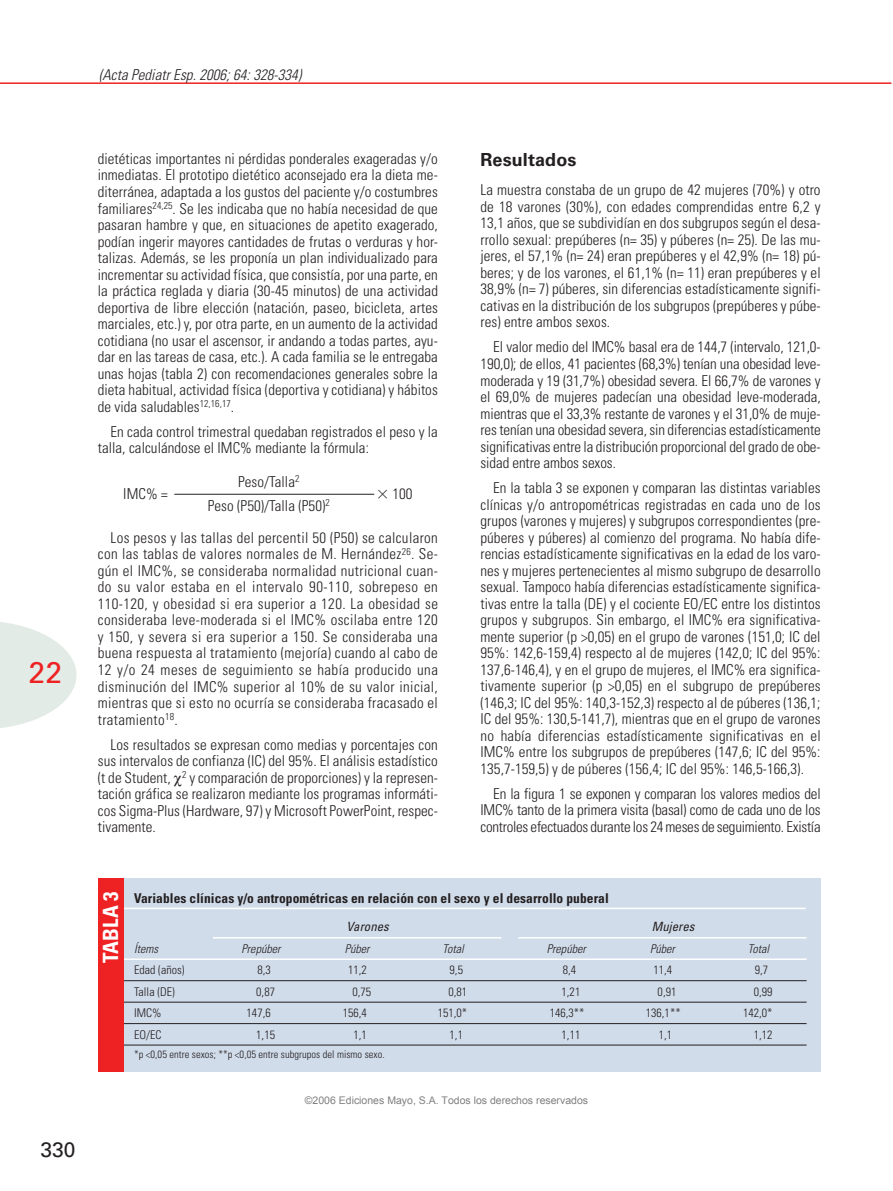
<style>
.page{position:relative;width:893px;height:1191px;background:#fff}
.page>*{position:absolute;margin:0;border:0;box-sizing:border-box;transform-origin:0 0}
.t1{font:30px "Univers LT Std";color:#ee2123}
.t2{font:700 condensed 21px "Univers LT Std";letter-spacing:.005em;color:#fff}
.t3{font:21px "Univers LT Std";color:#231f20}
.t4{font:700 18px "Univers LT Std";letter-spacing:.005em;color:#231f20}
.t5{font:300 condensed 15px/16.5px "Univers LT Std";letter-spacing:.005em;color:#231f20;text-align:justify}
.t6{font:300 condensed 15px/32.1px "Univers LT Std";letter-spacing:.025em;color:#231f20}
.t7{font:italic 300 condensed 15px "Univers LT Std";letter-spacing:.005em;color:#231f20}
.t8{font:700 condensed 13.5px "Univers LT Std";letter-spacing:.005em;color:#231f20}
.t9{font:italic condensed 12.75px "Univers LT Std";letter-spacing:.005em;color:#231f20}
.t10{font:300 condensed 12px "Univers LT Std";letter-spacing:.005em;color:#231f20}
.t11{font:italic 300 condensed 12px "Univers LT Std";letter-spacing:.005em;color:#231f20}
.t12{font:300 condensed 10.5px "Univers LT Std";letter-spacing:.005em;color:#231f20}
.t13{font:10.5px "Arial";color:#808080}
.s1{font-family:"Mathematical Pi One";font-weight:400;font-stretch:normal}
</style>
<div class="page">
<hr style="left:0;top:82px;width:891px;height:2px;background:#ee2123">
<svg style="left:0;top:622px;width:77px;height:106px"></svg>
<hr style="left:174px;top:494px;width:200px;height:1px;background:#231f20">
<div style="left:98px;top:878px;width:723px;height:193px;background:#d1dcea"></div>
<hr style="left:113px;top:907px;width:693px;height:2px;background:#fff">
<hr style="left:213px;top:937px;width:288px;height:1px;background:#fff">
<hr style="left:518px;top:937px;width:289px;height:1px;background:#fff">
<hr style="left:113px;top:958px;width:694px;height:2px;background:#fff">
<hr style="left:113px;top:980px;width:694px;height:1px;background:#231f20">
<hr style="left:113px;top:1002px;width:694px;height:1px;background:#231f20">
<hr style="left:113px;top:1023px;width:694px;height:1px;background:#231f20">
<hr style="left:113px;top:1044px;width:694px;height:1px;background:#231f20">
<div style="left:98px;top:878px;width:25px;height:193px;background:#ee2123"></div>
<p class="t7" style="left:99px;top:67px;width:204px">(Acta Pediatr Esp. 2006; 64: 328-334)</p>
<h1 class="t1" style="left:29px;top:658px;width:35px">22</h1>
<h2 class="t3" style="left:40px;top:1139px;width:37px">330</h2>
<p class="t5" style="left:98px;top:151px;width:342px">dietéticas importantes ni pérdidas ponderales exageradas y/o inmediatas. El prototipo dietético aconsejado era la dieta me&shy;diterránea, adaptada a los gustos del paciente y/o costumbres familiares<sup>24,25</sup>. Se les indicaba que no había necesidad de que pasaran hambre y que, en situaciones de apetito exagerado, podían ingerir mayores cantidades de frutas o verduras y hor&shy;talizas. Además, se les proponía un plan individualizado para incrementar su actividad física, que consistía, por una parte, en la práctica reglada y diaria (30-45 minutos) de una actividad deportiva de libre elección (natación, paseo, bicicleta, artes marciales, etc.) y, por otra parte, en un aumento de la actividad cotidiana (no usar el ascensor, ir andando a todas partes, ayu&shy;dar en las tareas de casa, etc.). A cada familia se le entregaba unas hojas (tabla 2) con recomendaciones generales sobre la dieta habitual, actividad física (deportiva y cotidiana) y hábitos de vida saludables<sup>12,16,17</sup>.</p>
<p class="t5" style="left:98px;top:424px;width:342px;text-indent:13px">En cada control trimestral quedaban registrados el peso y la talla, calculándose el IMC% mediante la fórmula:</p>
<p class="t5" style="left:238px;top:474px;width:63px">Peso/Talla<sup>2</sup></p>
<p class="t5" style="left:123px;top:486px;width:46px">IMC% =</p>
<p class="t5" style="left:376px;top:486px;width:38px"><span class="s1">-</span> 100</p>
<p class="t6" style="left:111px;top:490px;width:329px;text-indent:97px">Peso (P50)/Talla (P50)<sup>2<br></sup>Los pesos y las tallas del percentil 50 (P50) se calcularon</p>
<p class="t5" style="left:98px;top:547px;width:342px">con las tablas de valores normales de M. Hernández<sup>26</sup>. Se&shy;gún el IMC%, se consideraba normalidad nutricional cuan&shy;do su valor estaba en el intervalo 90-110, sobrepeso en 110-120, y obesidad si era superior a 120. La obesidad se consideraba leve-moderada si el IMC% oscilaba entre 120 y 150, y severa si era superior a 150. Se consideraba una buena respuesta al tratamiento (mejoría) cuando al cabo de 12 y/o 24 meses de seguimiento se había producido una disminución del IMC% superior al 10% de su valor inicial, mientras que si esto no ocurría se consideraba fracasado el tratamiento<sup>18</sup>.</p>
<p class="t5" style="left:98px;top:737px;width:342px;text-indent:13px">Los resultados se expresan como medias y porcentajes con sus intervalos de confianza (IC) del 95%. El análisis estadístico (t de Student, <sup>2</sup> y comparación de proporciones) y la represen&shy;tación gráfica se realizaron mediante los programas informáti&shy;cos Sigma-Plus (Hardware, 97) y Microsoft PowerPoint, respec&shy;tivamente.</p>
<p class="t4" style="left:480px;top:151px;width:97px">Resultados</p>
<p class="t5" style="left:480px;top:183px;width:342px">La muestra constaba de un grupo de 42 mujeres (70%) y otro de 18 varones (30%), con edades comprendidas entre 6,2 y 13,1 años, que se subdividían en dos subgrupos según el desa&shy;rrollo sexual: prepúberes (n= 35) y púberes (n= 25). De las mu&shy;jeres, el 57,1% (n= 24) eran prepúberes y el 42,9% (n= 18) pú&shy;beres; y de los varones, el 61,1% (n= 11) eran prepúberes y el 38,9% (n= 7) púberes, sin diferencias estadísticamente signifi&shy;cativas en la distribución de los subgrupos (prepúberes y púbe&shy;res) entre ambos sexos.</p>
<p class="t5" style="left:480px;top:340px;width:342px;text-indent:13px">El valor medio del IMC% basal era de 144,7 (intervalo, 121,0- 190,0); de ellos, 41 pacientes (68,3%) tenían una obesidad leve&shy;moderada y 19 (31,7%) obesidad severa. El 66,7% de varones y el 69,0% de mujeres padecían una obesidad leve-moderada, mientras que el 33,3% restante de varones y el 31,0% de muje&shy;res tenían una obesidad severa, sin diferencias estadísticamente significativas entre la distribución proporcional del grado de obe&shy;sidad entre ambos sexos.</p>
<p class="t5" style="left:480px;top:480px;width:342px;text-indent:13px">En la tabla 3 se exponen y comparan las distintas variables clínicas y/o antropométricas registradas en cada uno de los grupos (varones y mujeres) y subgrupos correspondientes (pre&shy;púberes y púberes) al comienzo del programa. No había dife&shy;rencias estadísticamente significativas en la edad de los varo&shy;nes y mujeres pertenecientes al mismo subgrupo de desarrollo sexual. Tampoco había diferencias estadísticamente significa&shy;tivas entre la talla (DE) y el cociente EO/EC entre los distintos grupos y subgrupos. Sin embargo, el IMC% era significativa&shy;mente superior (p &gt;0,05) en el grupo de varones (151,0; IC del 95%: 142,6-159,4) respecto al de mujeres (142,0; IC del 95%:<br>137,6-146,4), y en el grupo de mujeres, el IMC% era significa&shy;tivamente superior (p &gt;0,05) en el subgrupo de prepúberes (146,3; IC del 95%: 140,3-152,3) respecto al de púberes (136,1; IC del 95%: 130,5-141,7), mientras que en el grupo de varones no había diferencias estadísticamente significativas en el IMC% entre los subgrupos de prepúberes (147,6; IC del 95%:<br>135,7-159,5) y de púberes (156,4; IC del 95%: 146,5-166,3).</p>
<p class="t5" style="left:480px;top:786px;width:342px;text-indent:13px">En la figura 1 se exponen y comparan los valores medios del IMC% tanto de la primera visita (basal) como de cada uno de los controles efectuados durante los 24 meses de seguimiento. Existía</p>
<h2 class="t2" style="left:101px;top:963px;width:73px;rotate:-90deg">TABLA 3</h2>
<p class="t8" style="left:134px;top:892px;width:476px">Variables clínicas y/o antropométricas en relación con el sexo y el desarrollo puberal</p>
<p class="t9" style="left:347px;top:920px;width:44px">Varones</p>
<p class="t9" style="left:652px;top:920px;width:44px">Mujeres</p>
<p class="t11" style="left:134px;top:943px;width:26px">Ítems</p>
<p class="t11" style="left:242px;top:943px;width:41px">Prepúber</p>
<p class="t11" style="left:345px;top:943px;width:26px">Púber</p>
<p class="t11" style="left:443px;top:943px;width:23px">Total</p>
<p class="t11" style="left:547px;top:943px;width:41px">Prepúber</p>
<p class="t11" style="left:650px;top:943px;width:26px">Púber</p>
<p class="t11" style="left:748px;top:943px;width:23px">Total</p>
<p class="t10" style="left:134px;top:964px;width:52px">Edad (años)</p>
<p class="t10" style="left:257px;top:964px;width:15px">8,3</p>
<p class="t10" style="left:348px;top:964px;width:20px">11,2</p>
<p class="t10" style="left:450px;top:964px;width:15px">9,5</p>
<p class="t10" style="left:563px;top:964px;width:15px">8,4</p>
<p class="t10" style="left:653px;top:964px;width:20px">11,4</p>
<p class="t10" style="left:755px;top:964px;width:15px">9,7</p>
<p class="t10" style="left:134px;top:985px;width:42px">Talla (DE)</p>
<p class="t10" style="left:256px;top:985px;width:20px">0,87</p>
<p class="t10" style="left:352px;top:985px;width:20px">0,75</p>
<p class="t10" style="left:448px;top:985px;width:20px">0,81</p>
<p class="t10" style="left:562px;top:985px;width:20px">1,21</p>
<p class="t10" style="left:658px;top:985px;width:20px">0,91</p>
<p class="t10" style="left:754px;top:985px;width:20px">0,99</p>
<p class="t10" style="left:134px;top:1007px;width:29px">IMC%</p>
<p class="t10" style="left:247px;top:1007px;width:26px">147,6</p>
<p class="t10" style="left:343px;top:1007px;width:26px">156,4</p>
<p class="t10" style="left:438px;top:1007px;width:31px">151,0*</p>
<p class="t10" style="left:550px;top:1007px;width:36px">146,3**</p>
<p class="t10" style="left:646px;top:1007px;width:36px">136,1**</p>
<p class="t10" style="left:743px;top:1007px;width:31px">142,0*</p>
<p class="t10" style="left:134px;top:1028px;width:29px">EO/EC</p>
<p class="t10" style="left:256px;top:1028px;width:20px">1,15</p>
<p class="t10" style="left:353px;top:1028px;width:15px">1,1</p>
<p class="t10" style="left:450px;top:1028px;width:15px">1,1</p>
<p class="t10" style="left:562px;top:1028px;width:20px">1,11</p>
<p class="t10" style="left:659px;top:1028px;width:15px">1,1</p>
<p class="t10" style="left:754px;top:1028px;width:20px">1,12</p>
<p class="t12" style="left:134px;top:1049px;width:252px">*p &lt;0,05 entre sexos; **p &lt;0,05 entre subgrupos del mismo sexo.</p>
<p class="t13" style="left:305px;top:1094px;width:285px">©2006 Ediciones Mayo, S.A. Todos los derechos reservados</p>
</div>
